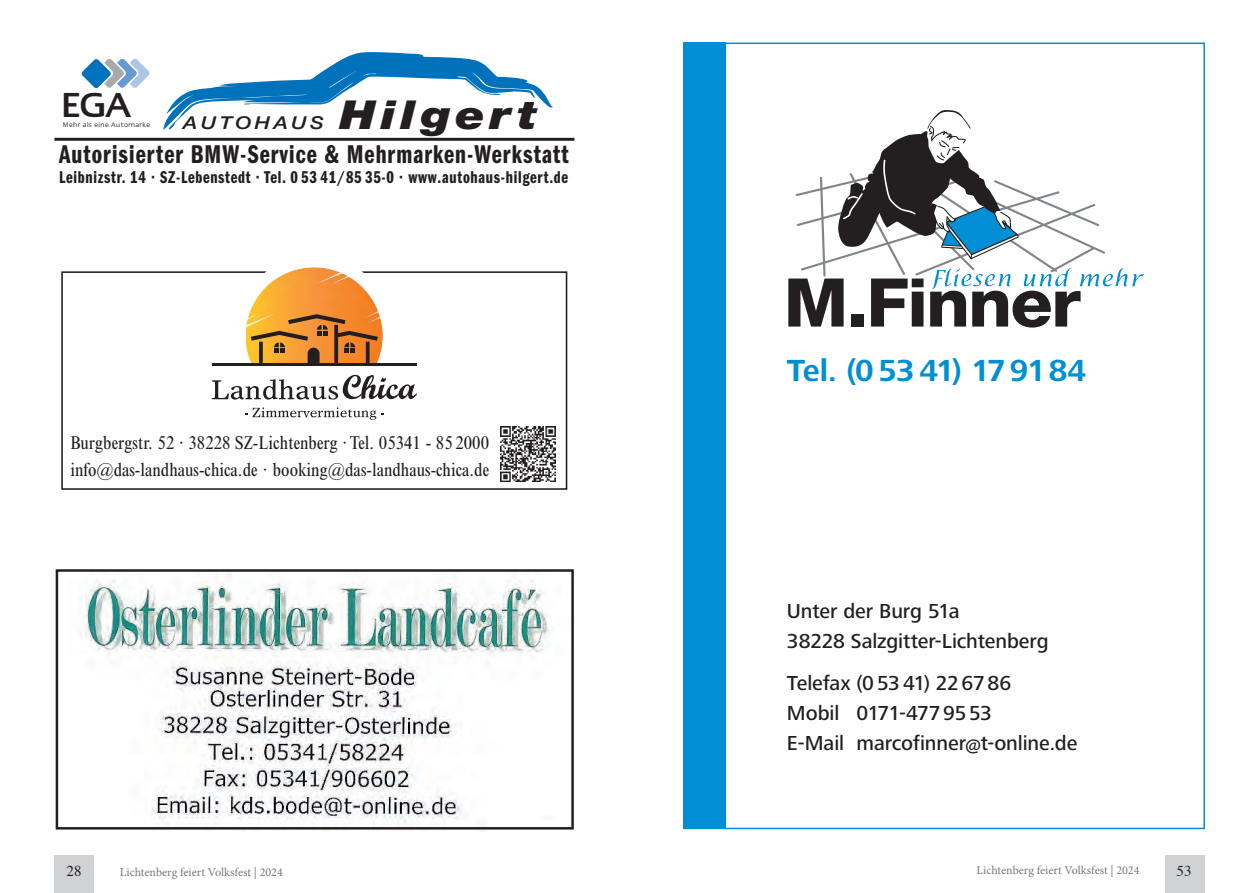
<style>
.page{position:relative;width:1259px;height:893px;background:#fff}
.page>*{position:absolute;margin:0;border:0;box-sizing:border-box;transform-origin:0 0}
.t1{font:800 67.2px "Helvetica Neue LT Std";letter-spacing:-.025em;color:#231f20}
.t2{font:500 40.05px "Linotype Ergo";color:#231f20}
.t3{font:italic 800 39.9px "Helvetica Neu";letter-spacing:.1em;color:#231f20;scale:1.2 1}
.t4{font:700 31.65px "Frutiger Next LT";letter-spacing:-.015em;color:#008fd5}
.t5{font:26.55px "Franklin Gothic Demi Cmpr";letter-spacing:.04em;color:#231f20}
.t6{font:500 21px/30px "Frutiger Next LT";letter-spacing:-.005em;color:#231f20}
.t7{font:condensed 18.75px/27px "Times New Roman MT Std";color:#231f20}
.t8{font:17.7px "Franklin Gothic Demi Cmpr";letter-spacing:.04em;color:#231f20}
.t9{font:italic 500 17.7px "Helvetica Neu";letter-spacing:.15em;color:#231f20;scale:1.2 1}
.t10{font:15px "Times";color:#231f20}
.t11{font:12px "Minion Pro";color:#76787b}
.t12{font:7.65px "Linotype Ergo";letter-spacing:.05em;color:#231f20}
</style>
<div class="page">
<hr style="left:54px;top:138px;width:520px;height:3px;background:#231f20">
<svg style="left:163px;top:52px;width:390px;height:78px"></svg>
<svg style="left:81px;top:59px;width:69px;height:29px"></svg>
<img style="left:59px;top:573px;width:512px;height:257px">
<div style="left:56px;top:569px;width:518px;height:260px;border:2px solid #231f20"></div>
<div style="left:54px;top:855px;width:39px;height:38px;background:#d1d2d4"></div>
<div style="left:61px;top:271px;width:506px;height:219px;border:2px solid #231f20"></div>
<img style="left:501px;top:427px;width:55px;height:55px">
<svg style="left:212px;top:267px;width:205px;height:153px"></svg>
<svg style="left:683px;top:43px;width:522px;height:786px"></svg>
<div style="left:1165px;top:855px;width:39px;height:38px;background:#d1d2d4"></div>
<h2 class="t2" style="left:61px;top:84px;width:72px">EGA</h2>
<p class="t12" style="left:63px;top:121px;width:89px">Mehr als eine Automarke</p>
<p class="t9" style="left:183px;top:112px;width:119px">AUTOHAUS</p>
<h3 class="t3" style="left:339px;top:90px;width:166px">Hilgert</h3>
<p class="t5" style="left:59px;top:140px;width:511px">Autorisierter BMW-Service &amp; Mehrmarken-Werkstatt</p>
<p class="t8" style="left:59px;top:167px;width:510px">Leibnizstr. 14 · SZ-Lebenstedt · Tel. 0 53 41/85 35-0 · www.autohaus-hilgert.de</p>
<p class="t7" style="left:70px;top:429px;width:420px">Burgbergstr. 52 · 38228 SZ-Lichtenberg · Tel. 05341 - 85 2000 info@das-landhaus-chica.de · booking@das-landhaus-chica.de</p>
<p class="t10" style="left:66px;top:857px;width:16px">28</p>
<p class="t11" style="left:120px;top:864px;width:164px">Lichtenberg feiert Volksfest | 2024</p>
<h1 class="t1" style="left:784px;top:263px;width:298px">M.Finner</h1>
<h3 class="t4" style="left:787px;top:353px;width:301px">Tel. (053 41) 179184</h3>
<p class="t6" style="left:787px;top:596px;width:263px">Unter der Burg 51a<br>38228 Salzgitter-Lichtenberg</p>
<p class="t6" style="left:787px;top:668px;width:292px">Telefax (053 41) 226786<br>Mobil 0171-4779553<br>E-Mail marcofinner@t-online.de</p>
<p class="t11" style="left:976px;top:862px;width:164px">Lichtenberg feiert Volksfest | 2024</p>
<p class="t10" style="left:1176px;top:857px;width:16px">53</p>
</div>
